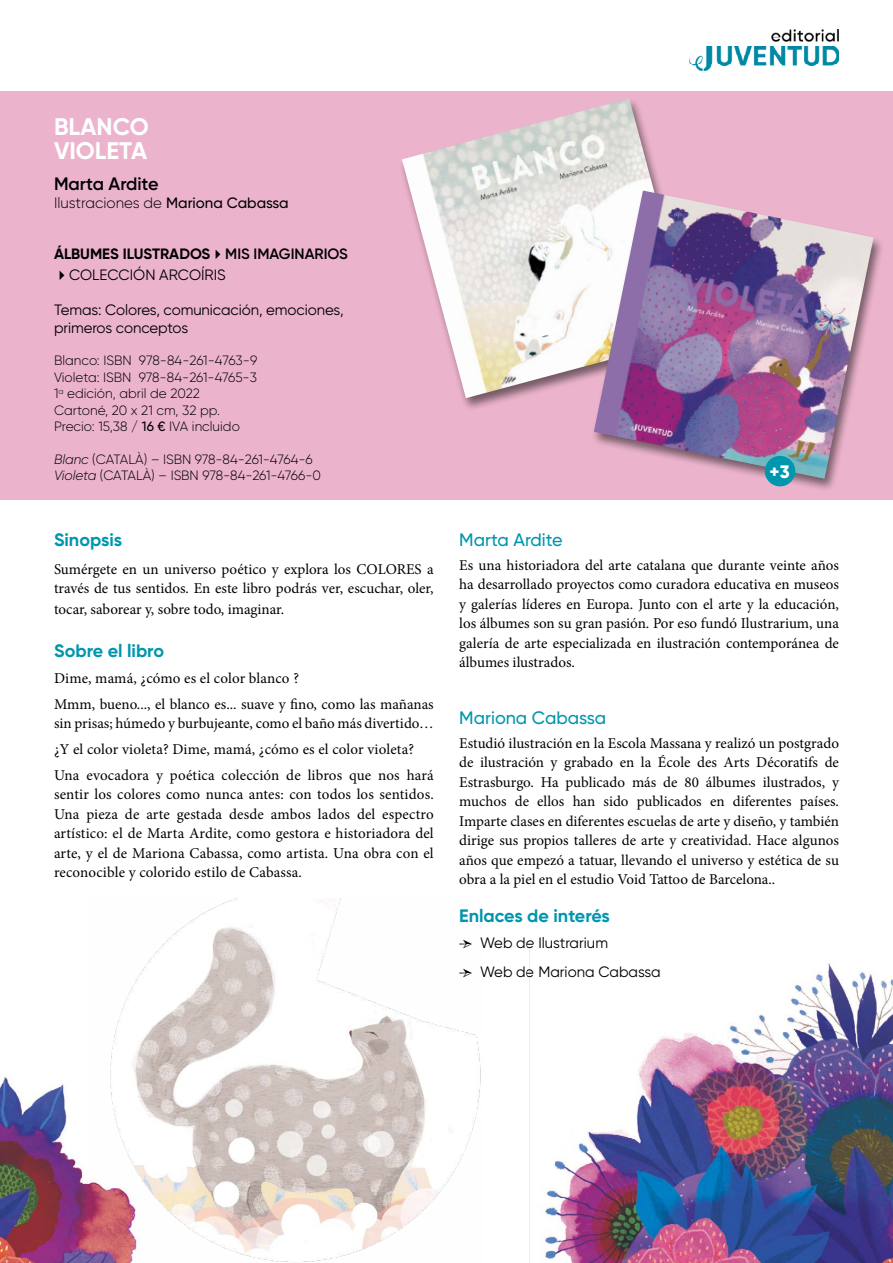
<style>
.page{position:relative;width:893px;height:1263px;background:#fff}
.page>*{position:absolute;margin:0;border:0;box-sizing:border-box;transform-origin:0 0}
.t1{font:700 24px/24px "Gilroy";color:#fff}
.t2{font:700 18px "Gilroy";color:#0096ae}
.t3{font:500 18px "Gilroy";color:#0096ae}
.t4{font:600 18px "Gilroy";color:#000}
.t5{font:800 18px "Gilroy";color:#fff}
.t6{font:15px/19.5px "Minion Pro";color:#000}
.t7{font:15px/18px "Gilroy";letter-spacing:-.005em;color:#000}
.t8{font:700 15px "Gilroy";color:#000}
.t9{font:300 15px "Gilroy";color:#000}
.t10{font:300 13.5px/16.5px "Gilroy";letter-spacing:-.005em;color:#000}
.s1{font-weight:500}
.s2{font-weight:600}
.s3{font-style:italic}
.s4{font-family:"Minion Pro"}
</style>
<div class="page">
<div style="left:0;top:91px;width:893px;height:409px;background:#ecb4cc"></div>
<div style="left:398px;top:98px;width:306px;height:314px;background:#000;opacity:.5"></div>
<img style="left:402px;top:98px;width:291px;height:300px">
<div style="left:590px;top:189px;width:295px;height:304px;background:#000;opacity:.5"></div>
<img style="left:594px;top:191px;width:280px;height:288px">
<div style="left:765px;top:456px;width:30px;height:30px;background:#0096ae;border-radius:50%"></div>
<img style="left:690px;top:29px;width:149px;height:41px">
<img style="left:529px;top:944px;width:364px;height:319px">
<img style="left:0;top:1075px;width:87px;height:188px">
<img style="left:87px;top:898px;width:394px;height:365px">
<h1 class="t1" style="left:54px;top:115px;width:96px">BLANCO<br>VIOLETA</h1>
<p class="t4" style="left:54px;top:173px;width:106px">Marta Ardite</p>
<p class="t9" style="left:54px;top:194px;width:236px">Ilustraciones de <span class="s1">Mariona Cabassa</span></p>
<p class="t8" style="left:54px;top:245px;width:295px">ÁLBUMES ILUSTRADOS✔<span class="s2">MIS IMAGINARIOS</span></p>
<p class="t7" style="left:54px;top:266px;width:173px">✔COLECCIÓN ARCOÍRIS</p>
<p class="t7" style="left:54px;top:300px;width:291px">Temas: Colores, comunicación, emociones, primeros conceptos</p>
<p class="t10" style="left:54px;top:352px;width:205px">Blanco: ISBN 978-84-261-4763-9<br>Violeta: ISBN 978-84-261-4765-3<br>1<sup>a</sup> edición, abril de 2022<br>Cartoné, 20 x 21 cm, 32 pp.<br>Precio: 15,38 / <span class="s1">16 €</span> IVA incluido</p>
<p class="t10" style="left:54px;top:451px;width:268px"><span class="s3">Blanc</span> (CATALÀ) – ISBN 978-84-261-4764-6<br><span class="s3">Violeta</span> (CATALÀ) – ISBN 978-84-261-4766-0</p>
<p class="t2" style="left:54px;top:528px;width:70px">Sinopsis</p>
<p class="t6" style="left:54px;top:559px;width:381px">Sumérgete en un universo poético y explora los COLORES a través de tus sentidos. En este libro podrás ver, escuchar, oler,</p>
<p class="t6" style="left:54px;top:600px;width:232px">tocar, saborear y, sobre todo, imaginar.</p>
<p class="t2" style="left:54px;top:639px;width:112px">Sobre el libro</p>
<p class="t6" style="left:54px;top:665px;width:381px;line-height:25.8px">Dime, mamá, ¿cómo es el color blanco ?<br>Mmm, bueno..., el blanco es... suave y fino, como las mañanas</p>
<p class="t6" style="left:54px;top:710px;width:381px;line-height:25.8px">sin prisas; húmedo y burbujeante, como el baño más divertido… ¿Y el color violeta? Dime, mamá, ¿cómo es el color violeta?<br>Una evocadora y poética colección de libros que nos hará</p>
<p class="t6" style="left:54px;top:785px;width:381px;text-align:justify">sentir los colores como nunca antes: con todos los sentidos.<br>Una pieza de arte gestada desde ambos lados del espectro artístico: el de Marta Ardite, como gestora e historiadora del arte, y el de Mariona Cabassa, como artista. Una obra con el reconocible y colorido estilo de Cabassa.</p>
<p class="t5" style="left:770px;top:460px;width:21px">+3</p>
<p class="t3" style="left:459px;top:529px;width:105px">Marta Ardite</p>
<p class="t6" style="left:459px;top:555px;width:381px;text-align:justify">Es una historiadora del arte catalana que durante veinte años ha desarrollado proyectos como curadora educativa en museos y galerías líderes en Europa. Junto con el arte y la educación, los álbumes son su gran pasión. Por eso fundó Ilustrarium, una galería de arte especializada en ilustración contemporánea de álbumes ilustrados.</p>
<p class="t3" style="left:459px;top:707px;width:149px">Mariona Cabassa</p>
<p class="t6" style="left:459px;top:733px;width:381px;text-align:justify">Estudió ilustración en la Escola Massana y realizó un postgrado de ilustración y grabado en la École des Arts Décoratifs de Estrasburgo. Ha publicado más de 80 álbumes ilustrados, y muchos de ellos han sido publicados en diferentes países.<br>Imparte clases en diferentes escuelas de arte y diseño, y también dirige sus propios talleres de arte y creatividad. Hace algunos años que empezó a tatuar, llevando el universo y estética de su obra a la piel en el estudio Void Tattoo de Barcelona..</p>
<p class="t2" style="left:459px;top:905px;width:152px">Enlaces de interés</p>
<p class="t7" style="left:459px;top:933px;width:150px"><span class="s4">→</span> Web de Ilustrarium</p>
<p class="t7" style="left:459px;top:963px;width:203px"><span class="s4">→</span> Web de Mariona Cabassa</p>
</div>
